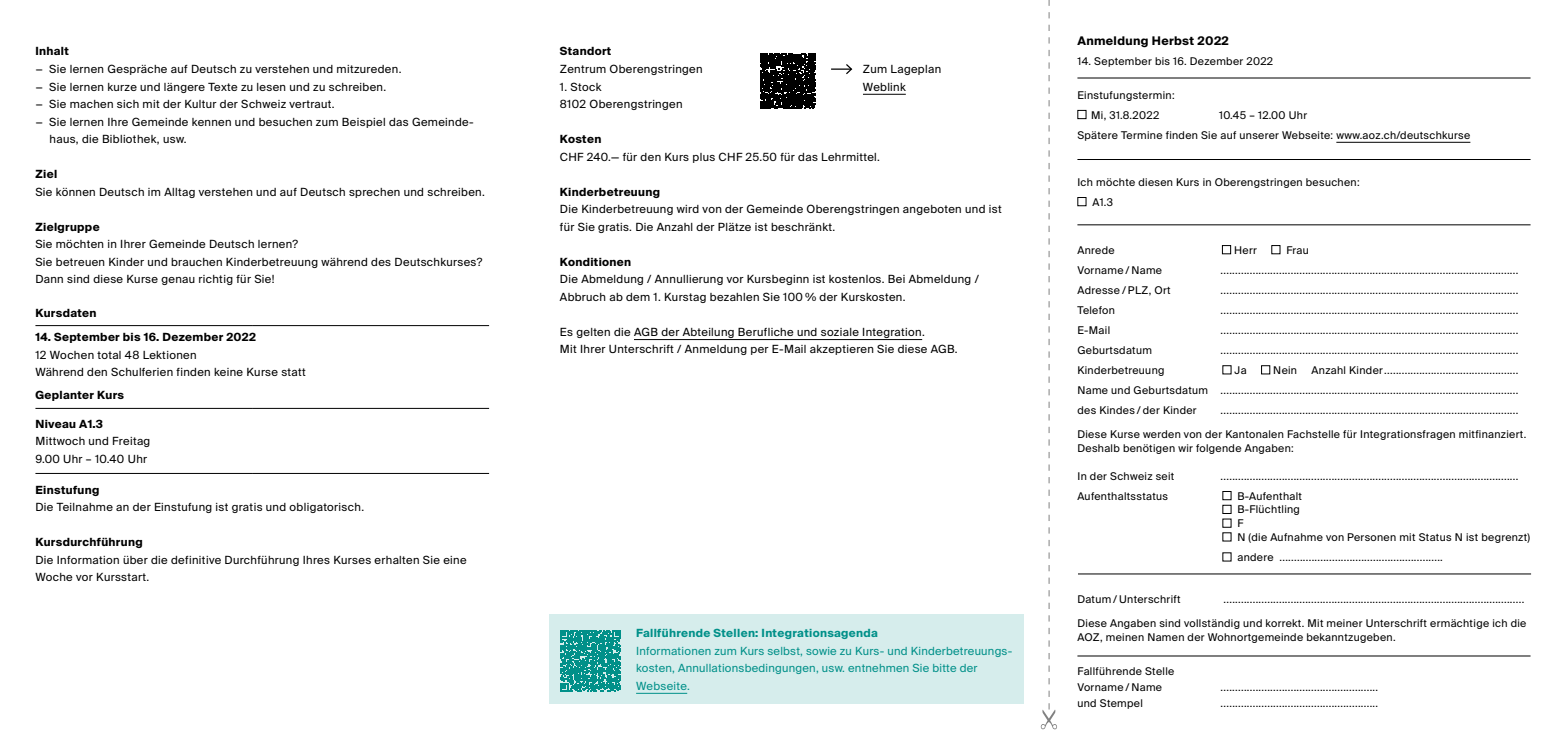
<style>
.page{position:relative;width:1563px;height:745px;background:#fff}
.page>*{position:absolute;margin:0;border:0;box-sizing:border-box;transform-origin:0 0}
.t1{font:700 11.88px "Suisse Intl";letter-spacing:.03em;color:#000}
.t2{font:11.25px/17.5px "Suisse Intl";letter-spacing:.03em;color:#000}
.t3{font:700 11.25px "Suisse Intl";letter-spacing:.03em;color:#000}
.t4{font:11.25px/17.5px "Suisse Intl";letter-spacing:.02em;color:#009089}
.t5{font:700 11.25px "Suisse Intl";letter-spacing:.03em;color:#009089}
.t6{font:10.62px/20px "Suisse Intl";letter-spacing:.03em;color:#000}
</style>
<div class="page">
<svg style="left:1040px;top:0;width:17px;height:729px"></svg>
<hr style="left:1336px;top:142px;width:134px;height:1px;background:#000">
<div style="left:1077px;top:110px;width:9px;height:9px;border:1px solid #000"></div>
<div style="left:1077px;top:197px;width:9px;height:9px;border:1px solid #000"></div>
<div style="left:1222px;top:245px;width:9px;height:9px;border:1px solid #000"></div>
<div style="left:1271px;top:245px;width:9px;height:9px;border:1px solid #000"></div>
<div style="left:1222px;top:365px;width:9px;height:9px;border:1px solid #000"></div>
<div style="left:1261px;top:365px;width:9px;height:9px;border:1px solid #000"></div>
<div style="left:1222px;top:491px;width:9px;height:9px;border:1px solid #000"></div>
<hr style="left:1077px;top:224px;width:453px;height:1px;background:#000">
<hr style="left:1077px;top:159px;width:453px;height:1px;background:#000">
<hr style="left:1077px;top:78px;width:453px;height:1px;background:#000">
<hr style="left:1077px;top:655px;width:453px;height:1px;background:#000">
<hr style="left:1078px;top:573px;width:453px;height:1px;background:#000">
<hr style="left:634px;top:339px;width:288px;height:1px;background:#000">
<hr style="left:863px;top:94px;width:43px;height:1px;background:#000">
<hr style="left:831px;top:68px;width:20px;height:2px;background:#000">
<svg style="left:844px;top:64px;width:9px;height:11px"></svg>
<svg style="left:760px;top:53px;width:55px;height:56px;background:#151515"></svg>
<div style="left:549px;top:613px;width:475px;height:90px;background:#d6edec"></div>
<hr style="left:636px;top:692px;width:51px;height:1px;background:#009089">
<svg style="left:560px;top:630px;width:61px;height:60px"></svg>
<hr style="left:35px;top:325px;width:217px;height:1px;background:#000">
<hr style="left:252px;top:325px;width:237px;height:1px;background:#000">
<hr style="left:35px;top:408px;width:217px;height:1px;background:#000">
<hr style="left:252px;top:408px;width:237px;height:1px;background:#000">
<hr style="left:35px;top:473px;width:217px;height:1px;background:#000">
<hr style="left:252px;top:473px;width:237px;height:1px;background:#000">
<p class="t3" style="left:35px;top:45px;width:35px">Inhalt</p>
<p class="t2" style="left:35px;top:60px;width:367px">− Sie lernen Gespräche auf Deutsch zu verstehen und mitzureden.</p>
<p class="t2" style="left:35px;top:78px;width:352px">− Sie lernen kurze und längere Texte zu lesen und zu schreiben.</p>
<p class="t2" style="left:35px;top:95px;width:301px">− Sie machen sich mit der Kultur der Schweiz vertraut.</p>
<p class="t2" style="left:35px;top:113px;width:440px">− Sie lernen Ihre Gemeinde kennen und besuchen zum Beispiel das Gemeinde-</p>
<p class="t2" style="left:50px;top:130px;width:138px">haus, die Bibliothek, usw.</p>
<p class="t3" style="left:35px;top:167px;width:23px">Ziel</p>
<p class="t2" style="left:35px;top:183px;width:451px">Sie können Deutsch im Alltag verstehen und auf Deutsch sprechen und schreiben.</p>
<p class="t3" style="left:35px;top:220px;width:66px">Zielgruppe</p>
<p class="t2" style="left:35px;top:235px;width:448px">Sie möchten in Ihrer Gemeinde Deutsch lernen?<br>Sie betreuen Kinder und brauchen Kinderbetreuung während des Deutschkurses?<br>Dann sind diese Kurse genau richtig für Sie!</p>
<p class="t3" style="left:35px;top:306px;width:63px">Kursdaten</p>
<p class="t3" style="left:35px;top:331px;width:222px">14. September bis 16. Dezember 2022</p>
<p class="t2" style="left:35px;top:346px;width:272px">12 Wochen total 48 Lektionen<br>Während den Schulferien finden keine Kurse statt</p>
<p class="t3" style="left:35px;top:388px;width:90px">Geplanter Kurs</p>
<p class="t3" style="left:35px;top:417px;width:69px">Niveau A1.3</p>
<p class="t2" style="left:35px;top:432px;width:116px">Mittwoch und Freitag<br>9.00 Uhr – 10.40 Uhr</p>
<p class="t3" style="left:35px;top:482px;width:66px">Einstufung</p>
<p class="t2" style="left:35px;top:498px;width:330px">Die Teilnahme an der Einstufung ist gratis und obligatorisch.</p>
<p class="t3" style="left:35px;top:535px;width:109px">Kursdurchführung</p>
<p class="t2" style="left:35px;top:550px;width:433px">Die Information über die definitive Durchführung Ihres Kurses erhalten Sie eine<br>Woche vor Kursstart.</p>
<p class="t3" style="left:560px;top:45px;width:53px">Standort</p>
<p class="t2" style="left:560px;top:60px;width:144px">Zentrum Oberengstringen</p>
<p class="t2" style="left:560px;top:78px;width:124px">1. Stock<br>8102 Oberengstringen</p>
<p class="t3" style="left:560px;top:132px;width:43px">Kosten</p>
<p class="t2" style="left:560px;top:148px;width:322px">CHF 240.— für den Kurs plus CHF 25.50 für das Lehrmittel.</p>
<p class="t3" style="left:560px;top:185px;width:102px">Kinderbetreuung</p>
<p class="t2" style="left:560px;top:200px;width:443px">Die Kinderbetreuung wird von der Gemeinde Oberengstringen angeboten und ist für Sie gratis. Die Anzahl der Plätze ist beschränkt.</p>
<p class="t3" style="left:560px;top:255px;width:73px">Konditionen</p>
<p class="t2" style="left:560px;top:270px;width:420px">Die Abmeldung / Annullierung vor Kursbeginn ist kostenlos. Bei Abmeldung /<br>Abbruch ab dem 1. Kurstag bezahlen Sie 100 % der Kurskosten.</p>
<p class="t2" style="left:560px;top:323px;width:399px">Es gelten die AGB der Abteilung Berufliche und soziale Integration.<br>Mit Ihrer Unterschrift / Anmeldung per E-Mail akzeptieren Sie diese AGB.</p>
<p class="t2" style="left:863px;top:60px;width:80px">Zum Lageplan<br>Weblink</p>
<p class="t5" style="left:636px;top:626px;width:243px">Fallführende Stellen: Integrationsagenda</p>
<p class="t4" style="left:636px;top:641px;width:378px">Informationen zum Kurs selbst, sowie zu Kurs- und Kinderbetreuungs&shy;kosten, Annullationsbedingungen, usw. entnehmen Sie bitte der<br>Webseite.</p>
<p class="t1" style="left:1077px;top:34px;width:153px">Anmeldung Herbst 2022</p>
<p class="t6" style="left:1077px;top:51px;width:197px">14. September bis 16. Dezember 2022</p>
<p class="t6" style="left:1077px;top:85px;width:99px;text-align:center">Einstufungstermin:<br>Mi, 31.8.2022</p>
<p class="t6" style="left:1077px;top:105px;width:394px;text-indent:142px">10.45 – 12.00 Uhr<br>Spätere Termine finden Sie auf unserer Webseite: www.aoz.ch/deutschkurse</p>
<p class="t6" style="left:1092px;top:172px;width:269px;text-indent:-15px">Ich möchte diesen Kurs in Oberengstringen besuchen:<br>A1.3</p>
<p class="t6" style="left:1077px;top:240px;width:39px">Anrede</p>
<p class="t6" style="left:1234px;top:240px;width:24px">Herr</p>
<p class="t6" style="left:1286px;top:240px;width:24px">Frau</p>
<p class="t6" style="left:1077px;top:260px;width:86px">Vorname / Name</p>
<p class="t6" style="left:1220px;top:260px;width:299px">......................................................................................................</p>
<p class="t6" style="left:1077px;top:280px;width:95px">Adresse / PLZ, Ort</p>
<p class="t6" style="left:1220px;top:280px;width:299px">......................................................................................................</p>
<p class="t6" style="left:1077px;top:300px;width:39px">Telefon</p>
<p class="t6" style="left:1220px;top:300px;width:299px">......................................................................................................</p>
<p class="t6" style="left:1077px;top:320px;width:34px">E-Mail</p>
<p class="t6" style="left:1220px;top:320px;width:299px">......................................................................................................</p>
<p class="t6" style="left:1077px;top:340px;width:76px">Geburtsdatum</p>
<p class="t6" style="left:1220px;top:340px;width:299px">......................................................................................................</p>
<p class="t6" style="left:1077px;top:360px;width:89px">Kinderbetreuung</p>
<p class="t6" style="left:1234px;top:360px;width:14px">Ja</p>
<p class="t6" style="left:1273px;top:360px;width:25px">Nein</p>
<p class="t6" style="left:1077px;top:360px;width:442px;text-align:justify;text-indent:234px">Anzahl Kinder..............................................<br>Name und Geburtsdatum ...................................................................................................... des Kindes / der Kinder</p>
<p class="t6" style="left:1220px;top:400px;width:299px">......................................................................................................</p>
<p class="t6" style="left:1077px;top:427px;width:450px;line-height:13.8px">Diese Kurse werden von der Kantonalen Fachstelle für Integrationsfragen mitfinanziert.<br>Deshalb benötigen wir folgende Angaben:</p>
<p class="t6" style="left:1077px;top:465px;width:98px">In der Schweiz seit</p>
<p class="t6" style="left:1220px;top:465px;width:299px">......................................................................................................</p>
<p class="t6" style="left:1077px;top:485px;width:92px">Aufenthaltsstatus</p>
<p class="t6" style="left:1237px;top:488px;width:294px;line-height:13.8px">B-Aufenthalt<br>B-Flüchtling<br>F<br>N (die Aufnahme von Personen mit Status N ist begrenzt)</p>
<p class="t6" style="left:1237px;top:547px;width:207px">andere ........................................................</p>
<p class="t6" style="left:1077px;top:589px;width:105px">Datum / Unterschrift</p>
<p class="t6" style="left:1223px;top:589px;width:302px">.......................................................................................................</p>
<p class="t6" style="left:1077px;top:616px;width:450px;line-height:13.8px">Diese Angaben sind vollständig und korrekt. Mit meiner Unterschrift ermächtige ich die<br>AOZ, meinen Namen der Wohnortgemeinde bekanntzugeben.</p>
<p class="t6" style="left:1077px;top:662px;width:98px;line-height:16.2px">Fallführende Stelle<br>Vorname / Name</p>
<p class="t6" style="left:1220px;top:677px;width:159px">......................................................</p>
<p class="t6" style="left:1077px;top:693px;width:67px">und Stempel</p>
<p class="t6" style="left:1220px;top:693px;width:159px">......................................................</p>
</div>
